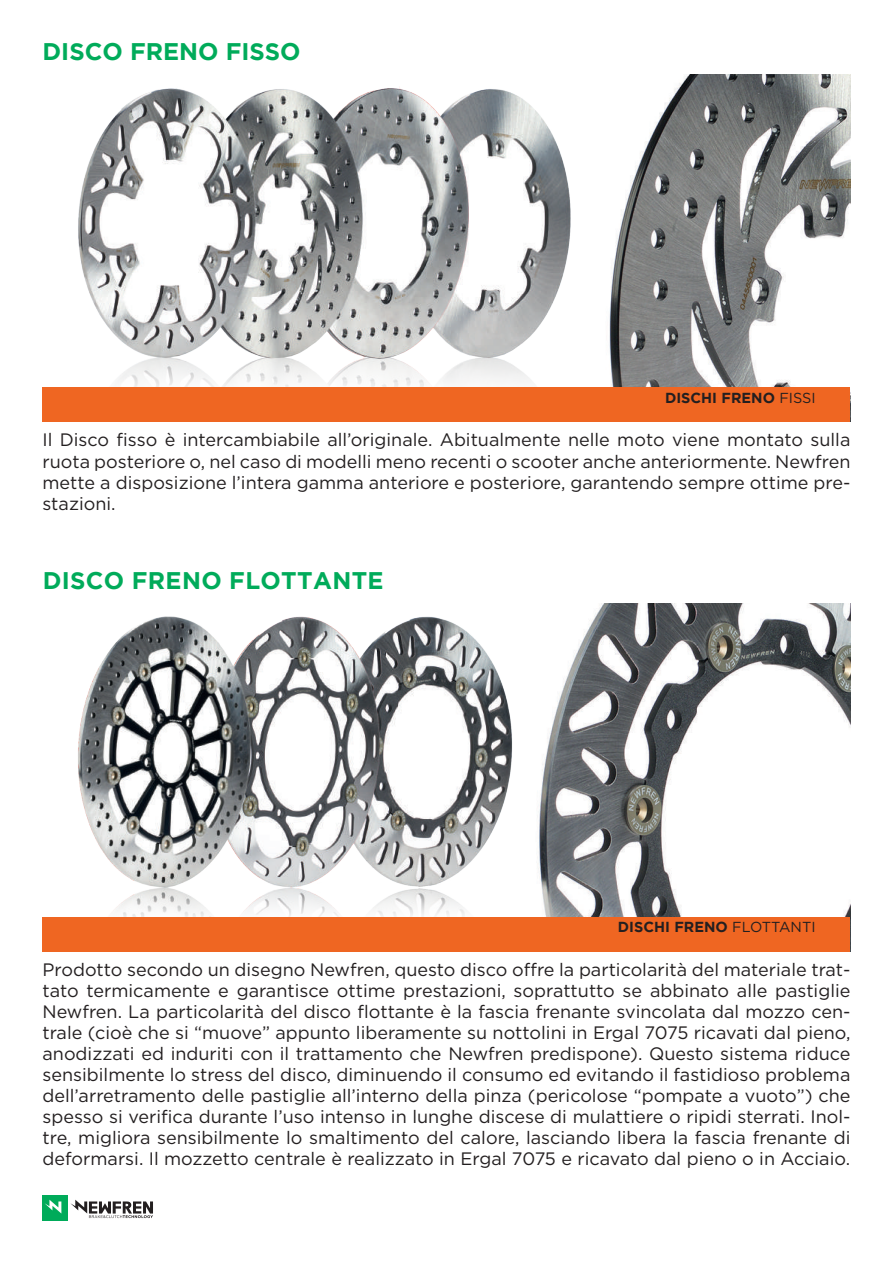
<style>
.page{position:relative;width:893px;height:1263px;background:#fff}
.page>*{position:absolute;margin:0;border:0;box-sizing:border-box;transform-origin:0 0}
.t1{font:700 24px "Gotham";letter-spacing:.015em;color:#00ab5a}
.t2{font:18px/21px "Gotham";color:#231f20;text-align:justify}
.t3{font:700 14.55px "Gotham";color:#231f20}
.s1{font-weight:400}
</style>
<div class="page">
<div style="left:43px;top:1194px;width:25px;height:26px;background:#00ab5a"></div>
<svg style="left:45px;top:1200px;width:16px;height:13px"></svg>
<svg style="left:70px;top:1200px;width:83px;height:18px"></svg>
<img style="left:609px;top:74px;width:241px;height:313px">
<img style="left:78px;top:88px;width:493px;height:299px">
<div style="left:43px;top:387px;width:807px;height:35px;background:#ef6622"></div>
<img style="left:601px;top:604px;width:249px;height:313px">
<img style="left:78px;top:606px;width:534px;height:311px">
<div style="left:43px;top:917px;width:807px;height:34px;background:#ef6622"></div>
<h1 class="t1" style="left:43px;top:38px;width:260px">DISCO FRENO FISSO</h1>
<p class="t3" style="left:665px;top:389px;width:152px">DISCHI FRENO <span class="s1">FISSI</span></p>
<p class="t2" style="left:43px;top:429px;width:809px">Il Disco fisso è intercambiabile all’originale. Abitualmente nelle moto viene montato sulla ruota posteriore o, nel caso di modelli meno recenti o scooter anche anteriormente. Newfren mette a disposizione l’intera gamma anteriore e posteriore, garantendo sempre ottime pre&shy;stazioni.</p>
<h1 class="t1" style="left:43px;top:567px;width:342px">DISCO FRENO FLOTTANTE</h1>
<p class="t3" style="left:618px;top:919px;width:199px">DISCHI FRENO <span class="s1">FLOTTANTI</span></p>
<p class="t2" style="left:43px;top:958px;width:809px">Prodotto secondo un disegno Newfren, questo disco offre la particolarità del materiale trat&shy;tato termicamente e garantisce ottime prestazioni, soprattutto se abbinato alle pastiglie Newfren. La particolarità del disco flottante è la fascia frenante svincolata dal mozzo cen&shy;trale (cioè che si “muove” appunto liberamente su nottolini in Ergal 7075 ricavati dal pieno, anodizzati ed induriti con il trattamento che Newfren predispone). Questo sistema riduce sensibilmente lo stress del disco, diminuendo il consumo ed evitando il fastidioso problema dell’arretramento delle pastiglie all’interno della pinza (pericolose “pompate a vuoto”) che spesso si verifica durante l’uso intenso in lunghe discese di mulattiere o ripidi sterrati. Inol&shy;tre, migliora sensibilmente lo smaltimento del calore, lasciando libera la fascia frenante di deformarsi. Il mozzetto centrale è realizzato in Ergal 7075 e ricavato dal pieno o in Acciaio.</p>
</div>
